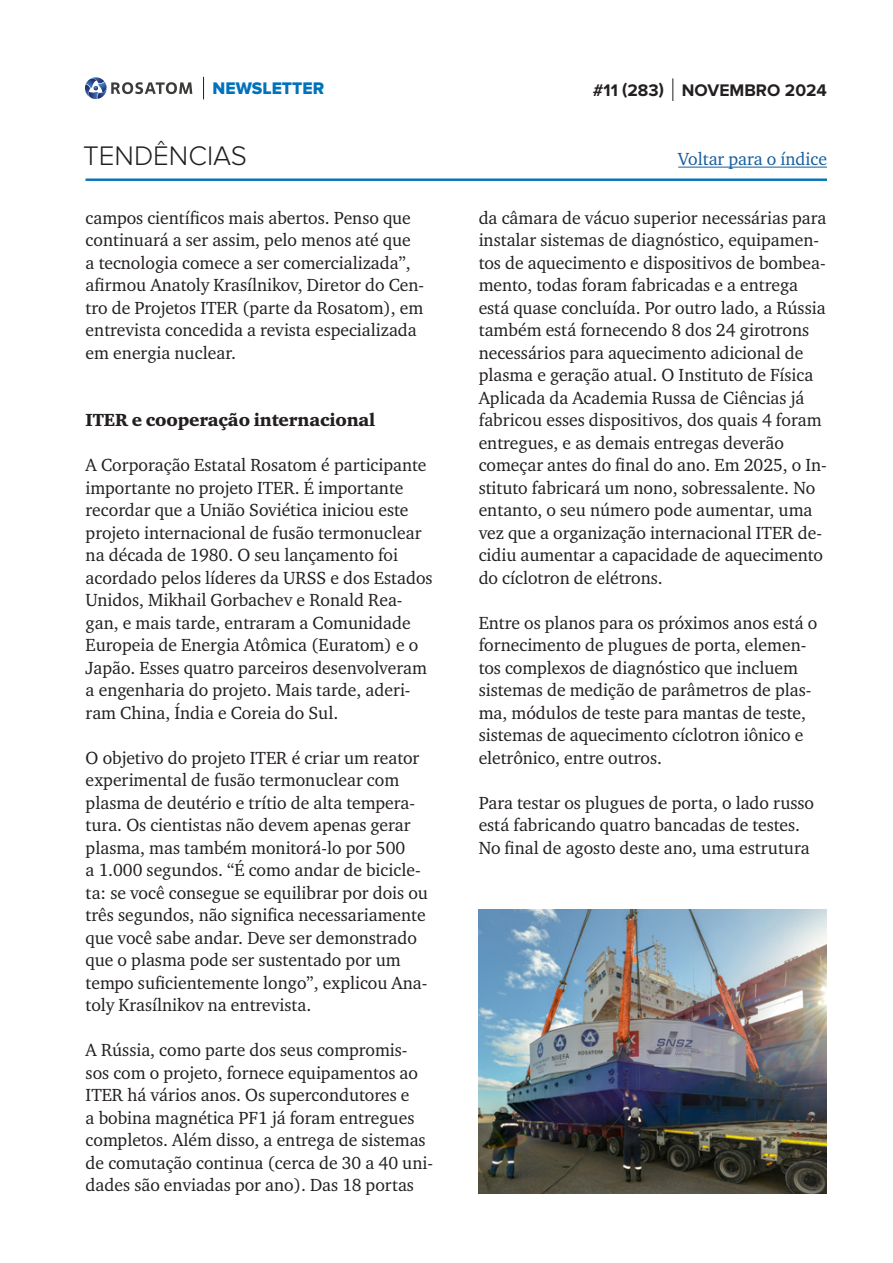
<style>
.page{position:relative;width:893px;height:1263px;background:#fff}
.page>*{position:absolute;margin:0;border:0;box-sizing:border-box;transform-origin:0 0}
.t1{font:300 27.9px "Proxima Nova";color:#231f20}
.main_text{font:18px/22.5px "Charter ITC";color:#231f20}
.subtitle{font:18px "Charter Black ITC";letter-spacing:-.01em;color:#231f20}
.t2{font:18px "Charter ITC";color:#175d9e}
.t3{font:700 17.4px "Proxima Nova";color:#231f20}
.t4{font:17.4px "Proxima Nova Extrabld";color:#0072bc}
</style>
<div class="page">
<hr style="left:86px;top:179px;width:741px;height:2px;background:#0072bc">
<svg style="left:203px;top:77px;width:1px;height:22px"></svg>
<svg style="left:85px;top:77px;width:107px;height:22px"></svg>
<svg style="left:673px;top:78px;width:1px;height:23px"></svg>
<hr style="left:678px;top:167px;width:149px;height:1px;background:#175d9e">
<img style="left:479px;top:910px;width:348px;height:284px">
<p class="t4" style="left:213px;top:78px;width:113px">NEWSLETTER</p>
<p class="t3" style="left:593px;top:80px;width:236px">#11 (283) NOVEMBRO 2024</p>
<h1 class="t1" style="left:83px;top:140px;width:165px">TENDÊNCIAS</h1>
<p class="t2" style="left:678px;top:148px;width:150px">Voltar para o índice</p>
<p class="main_text" style="left:86px;top:206px;width:340px">campos científicos mais abertos. Penso que continuará a ser assim, pelo menos até que a tecnologia comece a ser comercializada”, afirmou Anatoly Krasílnikov, Diretor do Cen&shy;tro de Projetos ITER (parte da Rosatom), em entrevista concedida a revista especializada em energia nuclear.</p>
<p class="subtitle" style="left:86px;top:409px;width:291px">ITER e cooperação internacional</p>
<p class="main_text" style="left:86px;top:454px;width:348px">A Corporação Estatal Rosatom é participante importante no projeto ITER. É importante recordar que a União Soviética iniciou este projeto internacional de fusão termonuclear na década de 1980. O seu lançamento foi acordado pelos líderes da URSS e dos Estados Unidos, Mikhail Gorbachev e Ronald Rea&shy;gan, e mais tarde, entraram a Comunidade Europeia de Energia Atômica (Euratom) e o Japão. Esses quatro parceiros desenvolveram a engenharia do projeto. Mais tarde, aderi&shy;ram China, Índia e Coreia do Sul.</p>
<p class="main_text" style="left:86px;top:746px;width:344px">O objetivo do projeto ITER é criar um reator experimental de fusão termonuclear com plasma de deutério e trítio de alta tempera&shy;tura. Os cientistas não devem apenas gerar plasma, mas também monitorá-lo por 500<br>a 1.000 segundos. “É como andar de bicicle&shy;ta: se você consegue se equilibrar por dois ou três segundos, não significa necessariamente que você sabe andar. Deve ser demonstrado que o plasma pode ser sustentado por um tempo suficientemente longo”, explicou Ana&shy;toly Krasílnikov na entrevista.</p>
<p class="main_text" style="left:86px;top:1039px;width:349px">A Rússia, como parte dos seus compromis&shy;sos com o projeto, fornece equipamentos ao ITER há vários anos. Os supercondutores e<br>a bobina magnética PF1 já foram entregues completos. Além disso, a entrega de sistemas de comutação continua (cerca de 30 a 40 uni&shy;dades são enviadas por ano). Das 18 portas</p>
<p class="main_text" style="left:479px;top:206px;width:350px">da câmara de vácuo superior necessárias para instalar sistemas de diagnóstico, equipamen&shy;tos de aquecimento e dispositivos de bombea&shy;mento, todas foram fabricadas e a entrega está quase concluída. Por outro lado, a Rússia também está fornecendo 8 dos 24 girotrons necessários para aquecimento adicional de plasma e geração atual. O Instituto de Física Aplicada da Academia Russa de Ciências já fabricou esses dispositivos, dos quais 4 foram entregues, e as demais entregas deverão começar antes do final do ano. Em 2025, o In&shy;stituto fabricará um nono, sobressalente. No entanto, o seu número pode aumentar, uma vez que a organização internacional ITER de&shy;cidiu aumentar a capacidade de aquecimento do cíclotron de elétrons.</p>
<p class="main_text" style="left:479px;top:611px;width:340px">Entre os planos para os próximos anos está o fornecimento de plugues de porta, elemen&shy;tos complexos de diagnóstico que incluem sistemas de medição de parâmetros de plas&shy;ma, módulos de teste para mantas de teste, sistemas de aquecimento cíclotron iônico e eletrônico, entre outros.</p>
<p class="main_text" style="left:479px;top:791px;width:337px">Para testar os plugues de porta, o lado russo está fabricando quatro bancadas de testes.<br>No final de agosto deste ano, uma estrutura</p>
</div>
